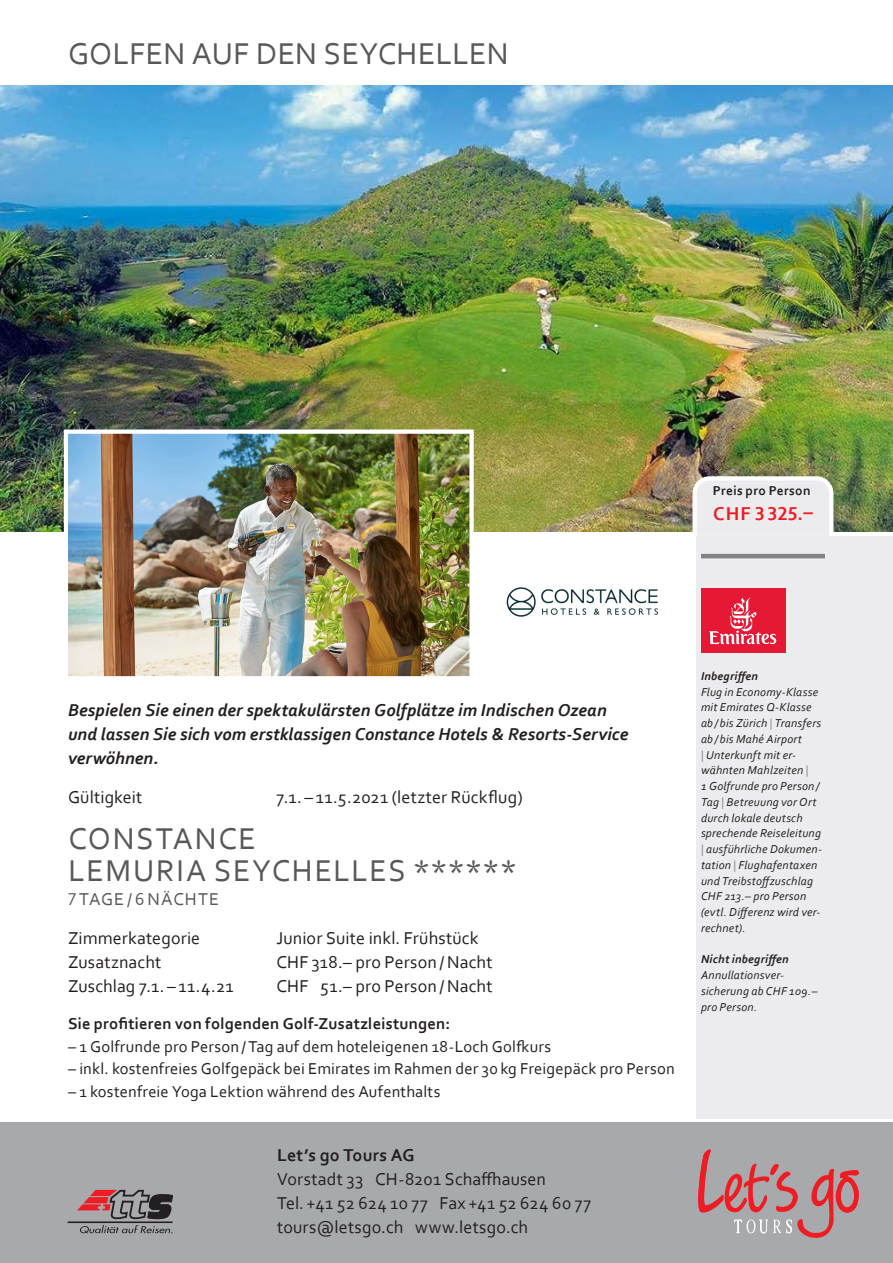
<style>
.page{position:relative;width:893px;height:1263px;background:#fff}
.page>*{position:absolute;margin:0;border:0;box-sizing:border-box;transform-origin:0 0}
.t1{font:31.5px/31.5px "Corbel";letter-spacing:.055em;color:#57585a}
.t2{font:31.5px "Corbel";letter-spacing:.01em;color:#57585a}
.t3{font:700 19.5px "Corbel";letter-spacing:.035em;color:#ee1d23}
.t4{font:18px/24px "Corbel";letter-spacing:.005em;color:#231f20}
.t5{font:italic 700 18px/24px "Corbel";letter-spacing:.005em;color:#231f20}
.t6{font:700 18px "Corbel";letter-spacing:.01em;color:#231f20}
.t7{font:18px "Corbel";letter-spacing:.055em;color:#57585a}
.t8{font:16.5px "Corbel";letter-spacing:.01em;color:#231f20}
.t9{font:700 16.5px "Corbel";letter-spacing:.015em;color:#231f20}
.t10{font:700 13.5px "Corbel";letter-spacing:.025em;color:#231f20}
.t11{font:italic 12px/15.8px "Corbel";letter-spacing:.02em;color:#231f20}
.t12{font:italic 700 12px "Corbel";letter-spacing:.02em;color:#231f20}
.s1{color:#808285}
</style>
<div class="page">
<img style="left:0;top:85px;width:893px;height:446px">
<svg style="left:690px;top:474px;width:146px;height:68px"></svg>
<div style="left:0;top:1123px;width:893px;height:140px;background:#a8a9ad"></div>
<div style="left:697px;top:536px;width:196px;height:582px;background:#ececee"></div>
<hr style="left:701px;top:554px;width:124px;height:4px;background:#808285">
<img style="left:506px;top:587px;width:152px;height:30px">
<img style="left:62px;top:427px;width:414px;height:250px">
<div style="left:701px;top:588px;width:84px;height:65px;background:#e51836"></div>
<svg style="left:709px;top:598px;width:67px;height:46px"></svg>
<svg style="left:67px;top:1190px;width:106px;height:43px"></svg>
<svg style="left:698px;top:1149px;width:161px;height:89px"></svg>
<h1 class="t2" style="left:68px;top:34px;width:442px">GOLFEN AUF DEN SEYCHELLEN</h1>
<p class="t10" style="left:713px;top:482px;width:99px">Preis pro Person</p>
<h2 class="t3" style="left:713px;top:501px;width:101px">CHF 3 325.–</h2>
<h3 class="t5" style="left:68px;top:697px;width:562px">Bespielen Sie einen der spektakulärsten Golfplätze im Indischen Ozean und lassen Sie sich vom erstklassigen Constance Hotels &amp; Resorts-Service verwöhnen.</h3>
<h3 class="t4" style="left:68px;top:784px;width:76px">Gültigkeit</h3>
<h3 class="t4" style="left:276px;top:784px;width:248px">7.1. – 11.5.2021 (letzter Rückflug)</h3>
<h1 class="t1" style="left:69px;top:822px;width:450px">CONSTANCE<br>LEMURIA SEYCHELLES ******</h1>
<h3 class="t7" style="left:68px;top:887px;width:153px">7 TAGE /6 NÄCHTE</h3>
<h3 class="t4" style="left:68px;top:925px;width:134px">Zimmerkategorie</h3>
<h3 class="t4" style="left:276px;top:925px;width:204px">Junior Suite inkl. Frühstück</h3>
<h3 class="t4" style="left:68px;top:949px;width:95px">Zusatznacht</h3>
<h3 class="t4" style="left:276px;top:949px;width:218px">CHF 318.– pro Person /Nacht</h3>
<h3 class="t4" style="left:68px;top:973px;width:167px">Zuschlag 7.1. – 11.4.21</h3>
<h3 class="t4" style="left:276px;top:973px;width:218px">CHF 51.– pro Person /Nacht</h3>
<h3 class="t9" style="left:68px;top:1013px;width:384px">Sie profitieren von folgenden Golf-Zusatzleistungen:</h3>
<h3 class="t8" style="left:68px;top:1036px;width:485px">– 1 Golfrunde pro Person / Tag auf dem hoteleigenen 18-Loch Golfkurs</h3>
<h3 class="t8" style="left:68px;top:1058px;width:608px">– inkl. kostenfreies Golfgepäck bei Emirates im Rahmen der 30 kg Freigepäck pro Person</h3>
<h3 class="t8" style="left:68px;top:1081px;width:374px">– 1 kostenfreie Yoga Lektion während des Aufenthalts</h3>
<h3 class="t6" style="left:277px;top:1144px;width:139px">Let’s go Tours AG</h3>
<h3 class="t4" style="left:277px;top:1167px;width:315px">Vorstadt 33 CH-8201 Schaffhausen<br>Tel. +41 52 624 10 77 Fax +41 52 624 60 77 tours@letsgo.ch www.letsgo.ch</h3>
<p class="t12" style="left:701px;top:668px;width:58px">Inbegriffen</p>
<p class="t11" style="left:701px;top:683px;width:123px">Flug in Economy-Klasse mit Emirates Q-Klasse ab / bis Zürich <span class="s1">|</span> Transfers ab / bis Mahé Airport<br><span class="s1">|</span> Unterkunft mit er&shy;wähnten Mahlzeiten <span class="s1">|<br></span>1 Golfrunde pro Person /<br>Tag <span class="s1">|</span> Betreuung vor Ort durch lokale deutsch sprechende Reiseleitung <span class="s1">|</span> ausführliche Dokumen&shy;tation <span class="s1">|</span> Flughafentaxen und Treibstoffzuschlag<br>CHF 213.– pro Person (evtl. Differenz wird ver&shy;rechnet).</p>
<p class="t12" style="left:701px;top:952px;width:89px">Nicht inbegriffen</p>
<p class="t11" style="left:701px;top:967px;width:118px">Annullationsver&shy;sicherung ab CHF 109.– pro Person.</p>
</div>
